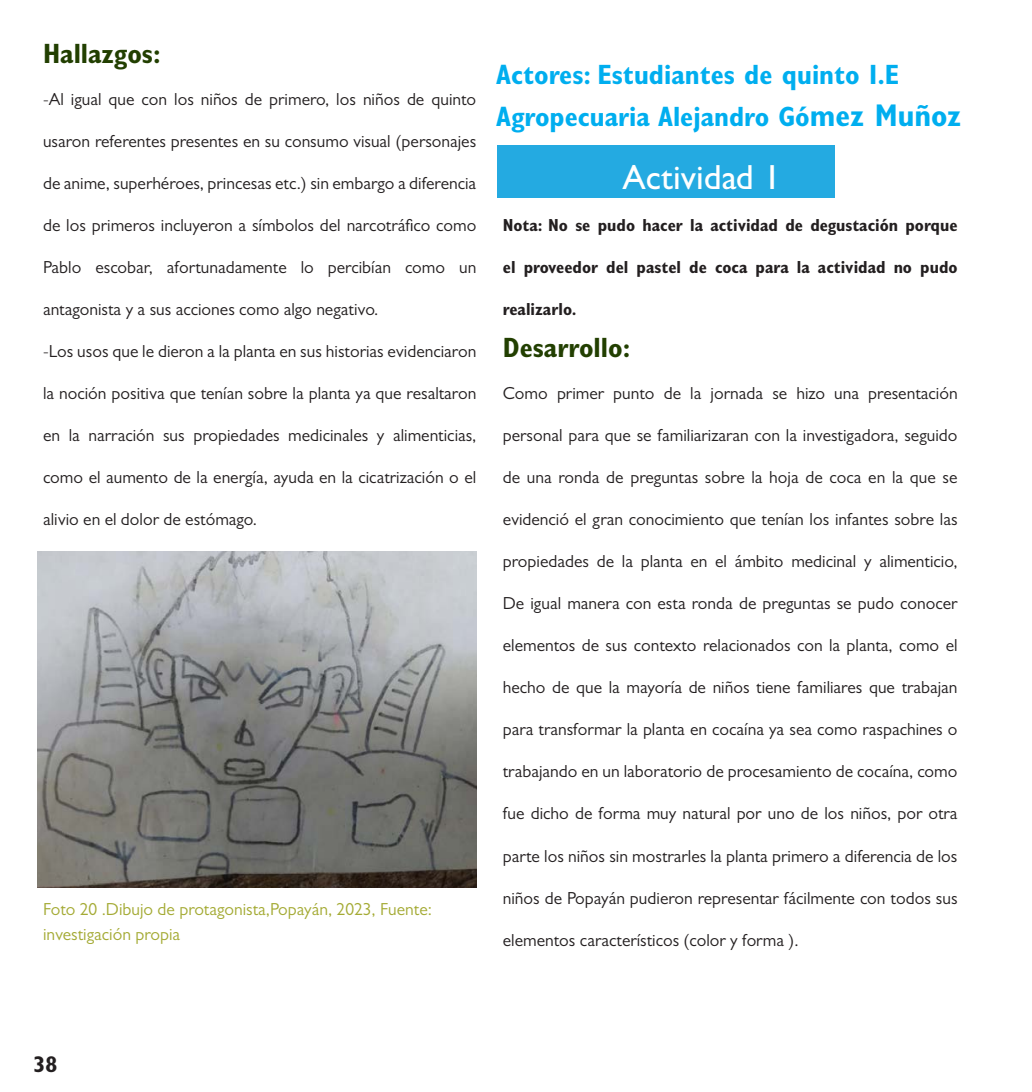
<style>
.page{position:relative;width:1032px;height:1092px;background:#fff}
.page>*{position:absolute;margin:0;border:0;box-sizing:border-box;transform-origin:0 0}
.t1{font:500 35px "Gill Sans";color:#fff}
.t2{font:700 condensed 28px/42px "Gill Sans";color:#00aeef}
.t3{font:700 condensed 28px "Gill Sans";color:#223f01}
.t4{font:700 condensed 22.75px "Gill Sans";color:#231f20}
.t5{font:17.5px "Gill Sans";color:#231f20}
.t6{font:700 condensed 17.5px "Gill Sans";color:#231f20}
.t7{font:17.5px/24.5px "Gill Sans";color:#a4aa34}
.s1{font-size:31.5px}
</style>
<div class="page">
<img style="left:37px;top:551px;width:439px;height:336px">
<div style="left:498px;top:145px;width:337px;height:52px;background:#24aae1"></div>
<h2 class="t3" style="left:43px;top:37px;width:119px">Hallazgos:</h2>
<p class="t5" style="left:43px;top:89px;width:435px">-Al igual que con los niños de primero, los niños de quinto</p>
<p class="t5" style="left:43px;top:131px;width:435px">usaron referentes presentes en su consumo visual (personajes</p>
<p class="t5" style="left:43px;top:173px;width:435px">de anime, superhéroes, princesas etc.) sin embargo a diferencia</p>
<p class="t5" style="left:43px;top:215px;width:435px">de los primeros incluyeron a símbolos del narcotráfico como</p>
<p class="t5" style="left:43px;top:257px;width:435px">Pablo escobar, afortunadamente lo percibían como un</p>
<p class="t5" style="left:43px;top:299px;width:337px">antagonista y a sus acciones como algo negativo.</p>
<p class="t5" style="left:43px;top:341px;width:435px">-Los usos que le dieron a la planta en sus historias evidenciaron</p>
<p class="t5" style="left:43px;top:383px;width:435px">la noción positiva que tenían sobre la planta ya que resaltaron</p>
<p class="t5" style="left:43px;top:425px;width:435px">en la narración sus propiedades medicinales y alimenticias,</p>
<p class="t5" style="left:43px;top:467px;width:435px">como el aumento de la energía, ayuda en la cicatrización o el</p>
<p class="t5" style="left:43px;top:509px;width:216px">alivio en el dolor de estómago.</p>
<p class="t7" style="left:43px;top:897px;width:390px">Foto 20 .Dibujo de protagonista,Popayán, 2023, Fuente: investigación propia</p>
<h2 class="t2" style="left:496px;top:53px;width:467px">Actores: Estudiantes de quinto I.E<br>Agropecuaria Alejandro Gó<span class="s1">mez Muñoz</span></h2>
<h1 class="t1" style="left:622px;top:156px;width:160px">Actividad 1</h1>
<p class="t6" style="left:503px;top:215px;width:456px">Nota: No se pudo hacer la actividad de degustación porque</p>
<p class="t6" style="left:503px;top:257px;width:456px">el proveedor del pastel de coca para la actividad no pudo</p>
<p class="t6" style="left:503px;top:299px;width:75px">realizarlo.</p>
<h2 class="t3" style="left:503px;top:331px;width:129px">Desarrollo:</h2>
<p class="t5" style="left:503px;top:383px;width:456px">Como primer punto de la jornada se hizo una presentación</p>
<p class="t5" style="left:503px;top:425px;width:456px">personal para que se familiarizaran con la investigadora, seguido</p>
<p class="t5" style="left:503px;top:467px;width:456px">de una ronda de preguntas sobre la hoja de coca en la que se</p>
<p class="t5" style="left:503px;top:509px;width:456px">evidenció el gran conocimiento que tenían los infantes sobre las</p>
<p class="t5" style="left:503px;top:551px;width:456px">propiedades de la planta en el ámbito medicinal y alimenticio,</p>
<p class="t5" style="left:503px;top:593px;width:456px">De igual manera con esta ronda de preguntas se pudo conocer</p>
<p class="t5" style="left:503px;top:635px;width:456px">elementos de sus contexto relacionados con la planta, como el</p>
<p class="t5" style="left:503px;top:677px;width:456px">hecho de que la mayoría de niños tiene familiares que trabajan</p>
<p class="t5" style="left:503px;top:719px;width:456px">para transformar la planta en cocaína ya sea como raspachines o</p>
<p class="t5" style="left:503px;top:761px;width:456px">trabajando en un laboratorio de procesamiento de cocaína, como</p>
<p class="t5" style="left:503px;top:803px;width:456px">fue dicho de forma muy natural por uno de los niños, por otra</p>
<p class="t5" style="left:503px;top:845px;width:456px">parte los niños sin mostrarles la planta primero a diferencia de los</p>
<p class="t5" style="left:503px;top:887px;width:456px">niños de Popayán pudieron representar fácilmente con todos sus</p>
<p class="t5" style="left:503px;top:929px;width:297px">elementos característicos (color y forma ).</p>
<h3 class="t4" style="left:34px;top:1050px;width:25px">38</h3>
</div>
